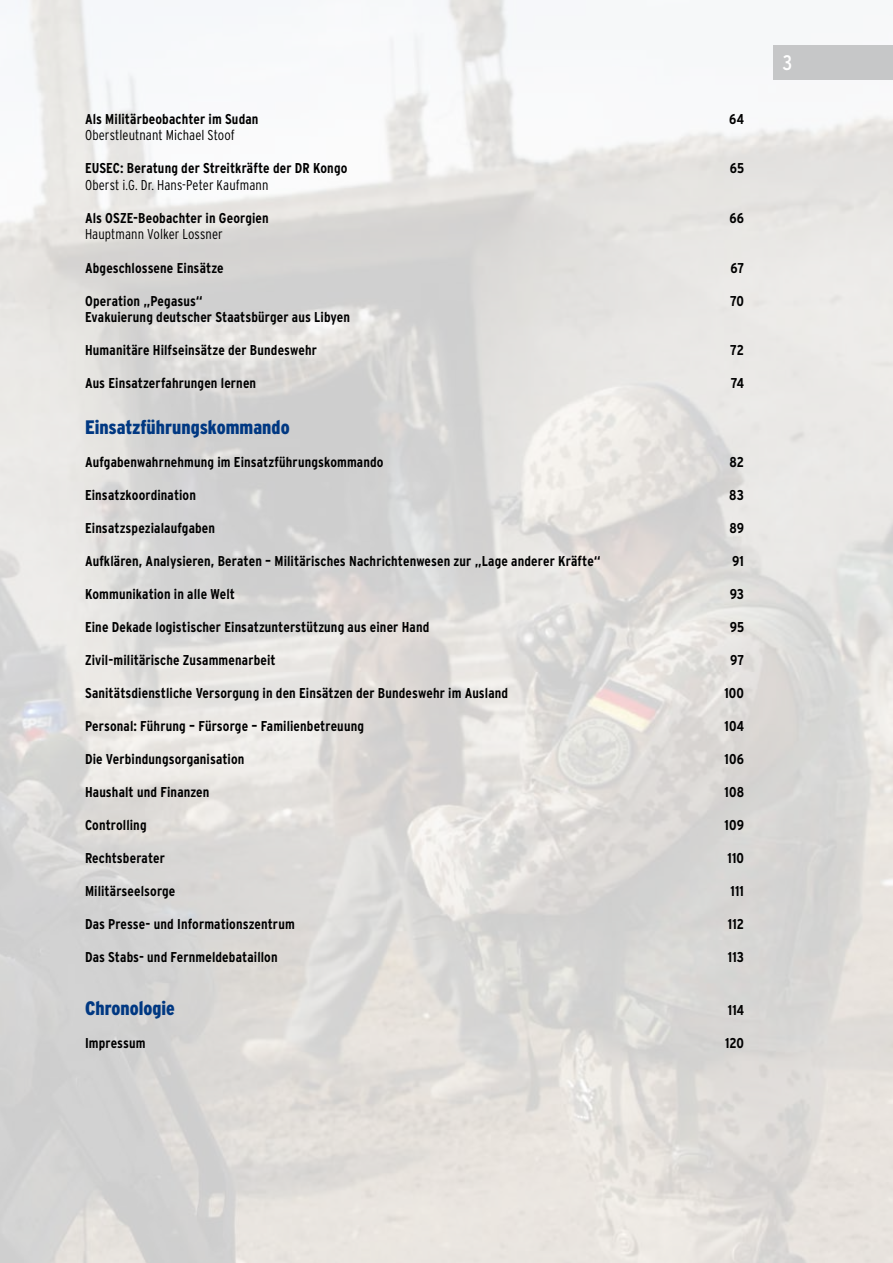
<style>
.page{position:relative;width:893px;height:1263px;background:#fff}
.page>*{position:absolute;margin:0;border:0;box-sizing:border-box;transform-origin:0 0}
.t1{font:condensed 21px "Interstate";color:#fff}
.t2{font:900 condensed 19.5px "Interstate";color:#003882}
.t3{font:700 condensed 14.25px "Interstate";letter-spacing:.01em;color:#000}
.t4{font:300 condensed 14.25px "Interstate";letter-spacing:.005em;color:#000}
</style>
<div class="page">
<div style="left:774px;top:45px;width:119px;height:34px;background:#c6c7c8"></div>
<p class="t3" style="left:85px;top:111px;width:175px">Als Militärbeobachter im Sudan</p>
<p class="t3" style="left:729px;top:111px;width:16px">64</p>
<p class="t4" style="left:85px;top:127px;width:151px">Oberstleutnant Michael Stoof</p>
<p class="t3" style="left:85px;top:160px;width:264px">EUSEC: Beratung der Streitkräfte der DR Kongo</p>
<p class="t3" style="left:730px;top:160px;width:16px">65</p>
<p class="t4" style="left:85px;top:177px;width:185px">Oberst i.G. Dr. Hans-Peter Kaufmann</p>
<p class="t3" style="left:85px;top:210px;width:185px">Als OSZE-Beobachter in Georgien</p>
<p class="t3" style="left:729px;top:210px;width:16px">66</p>
<p class="t4" style="left:85px;top:226px;width:139px">Hauptmann Volker Lossner</p>
<p class="t3" style="left:85px;top:260px;width:140px">Abgeschlossene Einsätze</p>
<p class="t3" style="left:731px;top:260px;width:15px">67</p>
<p class="t3" style="left:85px;top:293px;width:119px">Operation „Pegasus“</p>
<p class="t3" style="left:730px;top:293px;width:16px">70</p>
<p class="t3" style="left:85px;top:309px;width:267px">Evakuierung deutscher Staatsbürger aus Libyen</p>
<p class="t3" style="left:85px;top:342px;width:233px">Humanitäre Hilfseinsätze der Bundeswehr</p>
<p class="t3" style="left:730px;top:342px;width:16px">72</p>
<p class="t3" style="left:85px;top:375px;width:173px">Aus Einsatzerfahrungen lernen</p>
<p class="t3" style="left:731px;top:375px;width:15px">74</p>
<h2 class="t2" style="left:85px;top:416px;width:206px">Einsatzführungskommando</h2>
<p class="t3" style="left:85px;top:454px;width:300px">Aufgabenwahrnehmung im Einsatzführungskommando</p>
<p class="t3" style="left:729px;top:454px;width:16px">82</p>
<p class="t3" style="left:85px;top:487px;width:112px">Einsatzkoordination</p>
<p class="t3" style="left:729px;top:487px;width:16px">83</p>
<p class="t3" style="left:85px;top:520px;width:132px">Einsatzspezialaufgaben</p>
<p class="t3" style="left:729px;top:520px;width:16px">89</p>
<p class="t3" style="left:85px;top:553px;width:517px">Aufklären, Analysieren, Beraten – Militärisches Nachrichtenwesen zur „Lage anderer Kräfte“</p>
<p class="t3" style="left:732px;top:553px;width:14px">91</p>
<p class="t3" style="left:85px;top:586px;width:151px">Kommunikation in alle Welt</p>
<p class="t3" style="left:730px;top:586px;width:16px">93</p>
<p class="t3" style="left:85px;top:619px;width:346px">Eine Dekade logistischer Einsatzunterstützung aus einer Hand</p>
<p class="t3" style="left:730px;top:619px;width:16px">95</p>
<p class="t3" style="left:85px;top:652px;width:192px">Zivil-militärische Zusammenarbeit</p>
<p class="t3" style="left:730px;top:652px;width:15px">97</p>
<p class="t3" style="left:85px;top:685px;width:425px">Sanitätsdienstliche Versorgung in den Einsätzen der Bundeswehr im Ausland</p>
<p class="t3" style="left:724px;top:685px;width:21px">100</p>
<p class="t3" style="left:85px;top:718px;width:281px">Personal: Führung – Fürsorge – Familienbetreuung</p>
<p class="t3" style="left:724px;top:718px;width:21px">104</p>
<p class="t3" style="left:85px;top:751px;width:161px">Die Verbindungsorganisation</p>
<p class="t3" style="left:725px;top:751px;width:21px">106</p>
<p class="t3" style="left:85px;top:784px;width:126px">Haushalt und Finanzen</p>
<p class="t3" style="left:724px;top:784px;width:21px">108</p>
<p class="t3" style="left:85px;top:817px;width:63px">Controlling</p>
<p class="t3" style="left:725px;top:817px;width:21px">109</p>
<p class="t3" style="left:85px;top:850px;width:81px">Rechtsberater</p>
<p class="t3" style="left:727px;top:850px;width:18px">110</p>
<p class="t3" style="left:85px;top:883px;width:92px">Militärseelsorge</p>
<p class="t3" style="left:731px;top:883px;width:15px">111</p>
<p class="t3" style="left:85px;top:916px;width:211px">Das Presse- und Informationszentrum</p>
<p class="t3" style="left:728px;top:916px;width:18px">112</p>
<p class="t3" style="left:85px;top:949px;width:194px">Das Stabs- und Fernmeldebataillon</p>
<p class="t3" style="left:728px;top:949px;width:18px">113</p>
<h2 class="t2" style="left:85px;top:998px;width:91px">Chronologie</h2>
<p class="t3" style="left:728px;top:1002px;width:18px">114</p>
<p class="t3" style="left:85px;top:1035px;width:62px">Impressum</p>
<p class="t3" style="left:725px;top:1035px;width:21px">120</p>
<h1 class="t1" style="left:782px;top:51px;width:11px">3</h1>
</div>
